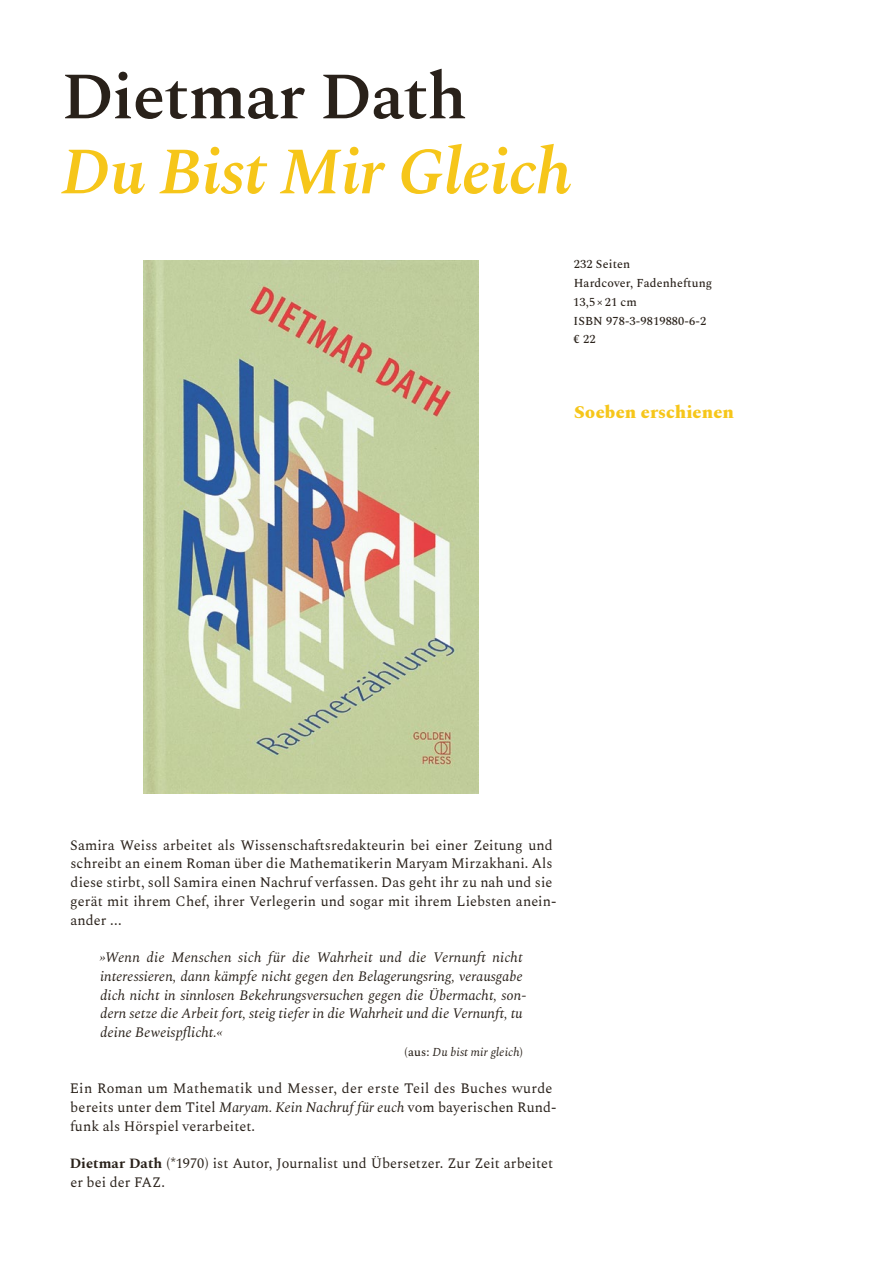
<style>
.page{position:relative;width:893px;height:1263px;background:#fff}
.page>*{position:absolute;margin:0;border:0;box-sizing:border-box;transform-origin:0 0}
.titel{font:italic 600 66px "Spectral";letter-spacing:-.015em;color:#f6c61a}
.autor{font:600 66px "Spectral";letter-spacing:-.015em;color:#29211a}
.vorankündigung{font:800 18px "Spectral";letter-spacing:.005em;color:#f6c61a}
.mengentext_9_4_-_12{font:14.25px/18.8px "Spectral";letter-spacing:.005em;color:#29211a}
.mengentext_9_4_-_12-2{font:italic 14.25px/18.8px "Spectral";letter-spacing:.005em;color:#29211a}
.buchdetails{font:500 12px "Spectral";letter-spacing:.01em;color:#29211a}
.buchdetails-2{font:italic 12px "Spectral";letter-spacing:.005em;color:#29211a}
.s1{font-weight:500;font-style:normal}
.s2{font-style:italic}
.s3{font-weight:700}
</style>
<div class="page">
<img style="left:144px;top:260px;width:335px;height:533px">
<p class="autor" style="left:62px;top:49px;width:407px">Dietmar Dath</p>
<p class="titel" style="left:62px;top:124px;width:512px">Du Bist Mir Gleich</p>
<p class="buchdetails" style="left:574px;top:256px;width:58px">232 Seiten</p>
<p class="buchdetails" style="left:574px;top:274px;width:140px">Hardcover, Fadenheftung</p>
<p class="buchdetails" style="left:573px;top:293px;width:65px">13,5 × 21 cm</p>
<p class="buchdetails" style="left:574px;top:312px;width:134px">ISBN 978-3-9819880-6-2</p>
<p class="buchdetails" style="left:574px;top:331px;width:23px">€ 22</p>
<p class="vorankündigung" style="left:574px;top:399px;width:161px">Soeben erschienen</p>
<p class="mengentext_9_4_-_12" style="left:70px;top:834px;width:488px">Samira Weiss arbeitet als Wissenschaftsredakteurin bei einer Zeitung und schreibt an einem Roman über die Mathematikerin Maryam Mirzakhani. Als diese stirbt, soll Samira einen Nachruf verfassen. Das geht ihr zu nah und sie gerät mit ihrem Chef, ihrer Verlegerin und sogar mit ihrem Liebsten anein&shy;ander . . .</p>
<p class="mengentext_9_4_-_12-2" style="left:100px;top:947px;width:428px">»Wenn die Menschen sich für die Wahrheit und die Vernunft nicht interessieren, dann kämpfe nicht gegen den Belagerungsring, verausgabe dich nicht in sinnlosen Bekehrungsversuchen gegen die Übermacht, son&shy;dern setze die Arbeit fort, steig tiefer in die Wahrheit und die Vernunft, tu deine Beweispflicht.«</p>
<p class="buchdetails-2" style="left:405px;top:1043px;width:120px"><span class="s1">( aus:</span> Du bist mir gleich <span class="s1">)</span></p>
<p class="mengentext_9_4_-_12" style="left:70px;top:1078px;width:487px">Ein Roman um Mathematik und Messer, der erste Teil des Buches wurde bereits unter dem Titel <span class="s2">Maryam. Kein Nachruf für euch</span> vom bayerischen Rund&shy;funk als Hörspiel verarbeitet.</p>
<p class="mengentext_9_4_-_12" style="left:70px;top:1153px;width:485px"><span class="s3">Dietmar Dath</span> ( *1970 ) ist Autor, Journalist und Übersetzer. Zur Zeit arbeitet er bei der FAZ.</p>
</div>
